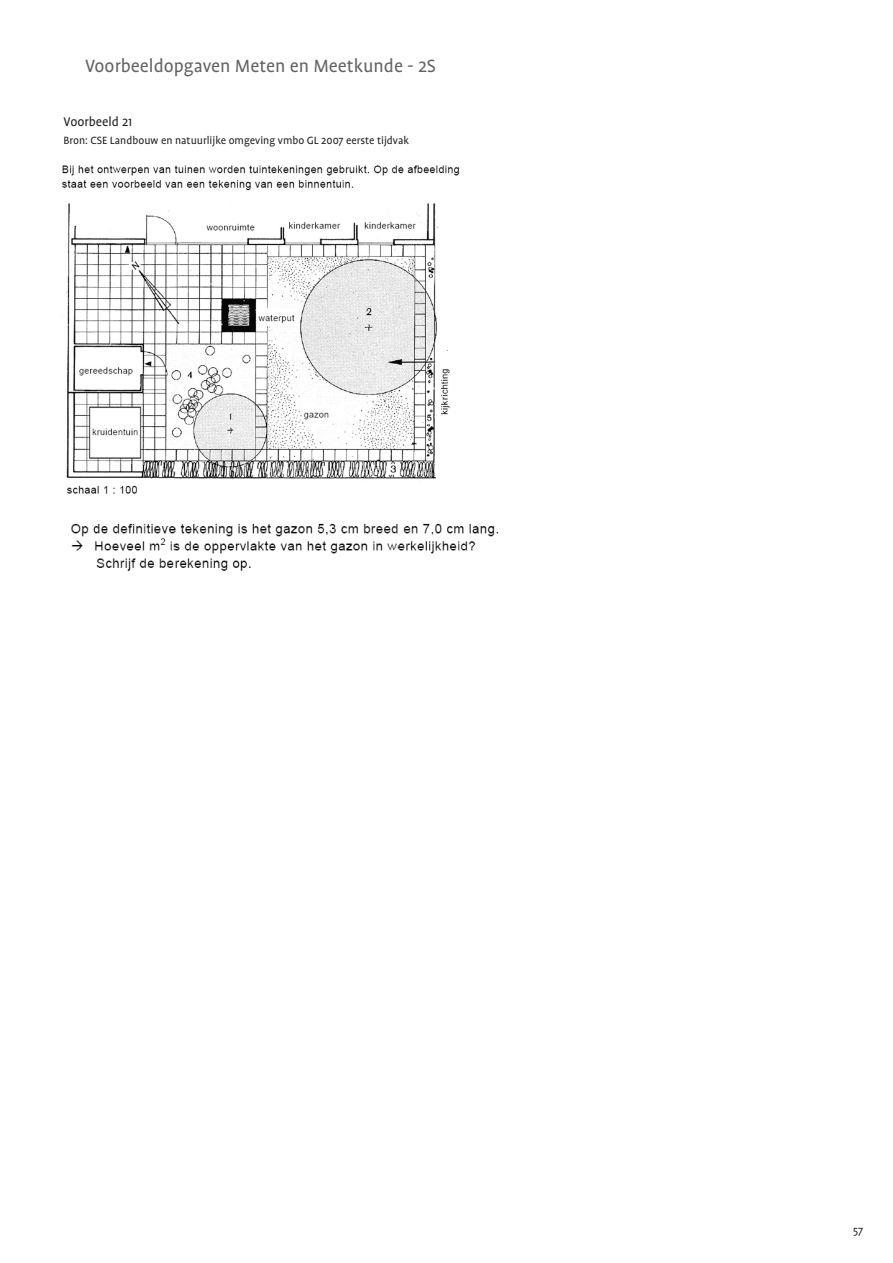
<style>
.page{position:relative;width:893px;height:1263px;background:#fff}
.page>*{position:absolute;margin:0;border:0;box-sizing:border-box;transform-origin:0 0}
.Subkop_groot{font:20.25px "Profile";color:#636366}
.Plat{font:14.25px "Profile";color:#231f20}
.t1{font:12px "Profile";color:#231f20}
</style>
<div class="page">
<img style="left:62px;top:165px;width:398px;height:329px">
<img style="left:71px;top:523px;width:428px;height:48px">
<p class="Subkop_groot" style="left:85px;top:55px;width:352px">Voorbeeldopgaven Meten en Meetkunde - 2S</p>
<p class="Plat" style="left:64px;top:114px;width:70px">Voorbeeld 21</p>
<p class="t1" style="left:64px;top:134px;width:347px">Bron: CSE Landbouw en natuurlijke omgeving vmbo GL 2007 eerste tijdvak</p>
<p class="t1" style="left:853px;top:1224px;width:12px">57</p>
</div>
